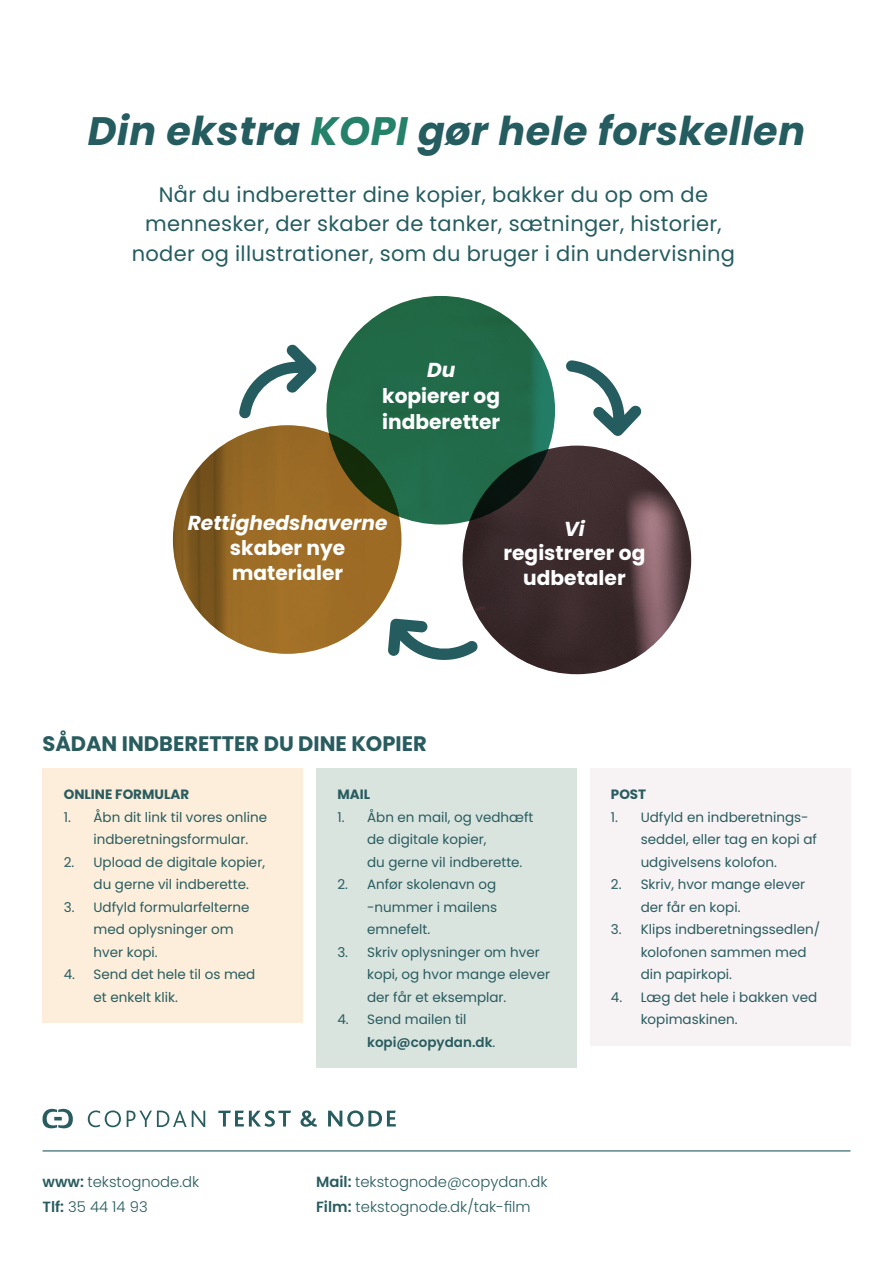
<style>
.page{position:relative;width:893px;height:1263px;background:#fff}
.page>*{position:absolute;margin:0;border:0;box-sizing:border-box;transform-origin:0 0}
.t1{font:italic 700 39.75px "Poppins";letter-spacing:.015em;color:#245c60}
.t2{font:21px/29.2px "Poppins";letter-spacing:.015em;color:#245c60;text-align:center}
.t3{font:700 21px "Poppins";color:#295c5f}
.t4{font:700 20.25px/24.9px "Poppins";color:#fff;text-align:center}
.t5{font:italic 700 20.25px "Poppins";color:#fff}
.t6{font:300 14.85px "Poppins";color:#295c5f}
.t7{font:13.5px/22.5px "Poppins";color:#295c5f}
.t8{font:700 13.5px "Poppins";color:#295c5f}
.s1{color:#258169}
.s2{font-style:italic}
.s3{font-weight:600}
</style>
<div class="page">
<div style="left:43px;top:768px;width:260px;height:255px;background:#fceedb"></div>
<div style="left:316px;top:768px;width:261px;height:300px;background:#dae4df"></div>
<div style="left:590px;top:768px;width:260px;height:277px;background:#f7f2f4"></div>
<svg style="left:566px;top:360px;width:76px;height:76px"></svg>
<svg style="left:389px;top:619px;width:74px;height:41px"></svg>
<svg style="left:239px;top:344px;width:77px;height:75px"></svg>
<svg style="left:88px;top:1110px;width:33px;height:17px"></svg>
<svg style="left:127px;top:1110px;width:78px;height:17px"></svg>
<svg style="left:43px;top:1109px;width:30px;height:19px"></svg>
<svg style="left:218px;top:1110px;width:73px;height:17px"></svg>
<svg style="left:300px;top:1110px;width:17px;height:17px"></svg>
<svg style="left:328px;top:1110px;width:68px;height:17px"></svg>
<hr style="left:43px;top:1150px;width:807px;height:1px;background:#245c60">
<img style="left:326px;top:296px;width:229px;height:228px">
<img style="left:173px;top:425px;width:228px;height:229px">
<img style="left:463px;top:446px;width:228px;height:228px">
<p class="t1" style="left:88px;top:108px;width:719px">Din ekstra <span class="s1">KOPI</span> gør hele forskellen</p>
<p class="t2" style="left:132px;top:180px;width:605px">Når du indberetter dine kopier, bakker du op om de mennesker, der skaber de tanker, sætninger, historier, noder og illustrationer, som du bruger i din undervisning</p>
<p class="t4" style="left:382px;top:356px;width:119px;line-height:26.4px"><span class="s2">Du </span>kopierer og indberetter</p>
<p class="t4" style="left:188px;top:511px;width:201px"><span class="s2">Rettighedshaverne </span>skaber nye materialer</p>
<p class="t5" style="left:564px;top:517px;width:22px">Vi</p>
<p class="t4" style="left:504px;top:541px;width:143px">registrerer og udbetaler</p>
<p class="t3" style="left:43px;top:731px;width:386px">SÅDAN INDBERETTER DU DINE KOPIER</p>
<p class="t8" style="left:64px;top:786px;width:127px">ONLINE FORMULAR</p>
<p class="t7" style="left:94px;top:806px;width:175px;text-indent:-30px">1. Åbn dit link til vores online indberetningsformular.</p>
<p class="t7" style="left:94px;top:851px;width:173px;text-indent:-30px">2. Upload de digitale kopier, du gerne vil indberette.</p>
<p class="t7" style="left:94px;top:896px;width:157px;text-indent:-30px">3. Udfyld formularfelterne med oplysninger om hver kopi.</p>
<p class="t7" style="left:94px;top:963px;width:163px;text-indent:-30px">4. Send det hele til os med et enkelt klik.</p>
<p class="t8" style="left:337px;top:786px;width:34px">MAIL</p>
<p class="t7" style="left:367px;top:806px;width:168px;text-indent:-30px">1. Åbn en mail, og vedhæft de digitale kopier,<br>du gerne vil indberette.</p>
<p class="t7" style="left:367px;top:873px;width:132px;text-align:justify;text-indent:-30px">2. Anfør skolenavn og -nummer i mailens emnefelt.</p>
<p class="t7" style="left:367px;top:941px;width:184px;text-indent:-30px">3. Skriv oplysninger om hver kopi, og hvor mange elever der får et eksemplar.</p>
<p class="t7" style="left:367px;top:1008px;width:130px;text-indent:-30px">4. Send mailen til <span class="s3">kopi@copydan.dk</span>.</p>
<p class="t6" style="left:43px;top:1173px;width:158px"><span class="s3">www:</span> tekstognode.dk</p>
<p class="t6" style="left:43px;top:1198px;width:107px"><span class="s3">Tlf:</span> 35 44 14 93</p>
<p class="t6" style="left:316px;top:1173px;width:233px"><span class="s3">Mail:</span> tekstognode@copydan.dk</p>
<p class="t6" style="left:316px;top:1198px;width:216px"><span class="s3">Film:</span> tekstognode.dk/tak-film</p>
<p class="t8" style="left:611px;top:786px;width:37px">POST</p>
<p class="t7" style="left:641px;top:806px;width:178px;text-indent:-30px">1. Udfyld en indberetnings&shy;seddel, eller tag en kopi af udgivelsens kolofon.</p>
<p class="t7" style="left:641px;top:873px;width:166px;text-indent:-30px">2. Skriv, hvor mange elever der får en kopi.</p>
<p class="t7" style="left:641px;top:918px;width:181px;text-indent:-30px">3. Klips indberetningssedlen/ kolofonen sammen med din papirkopi.</p>
<p class="t7" style="left:641px;top:986px;width:178px;text-indent:-30px">4. Læg det hele i bakken ved kopimaskinen.</p>
</div>
